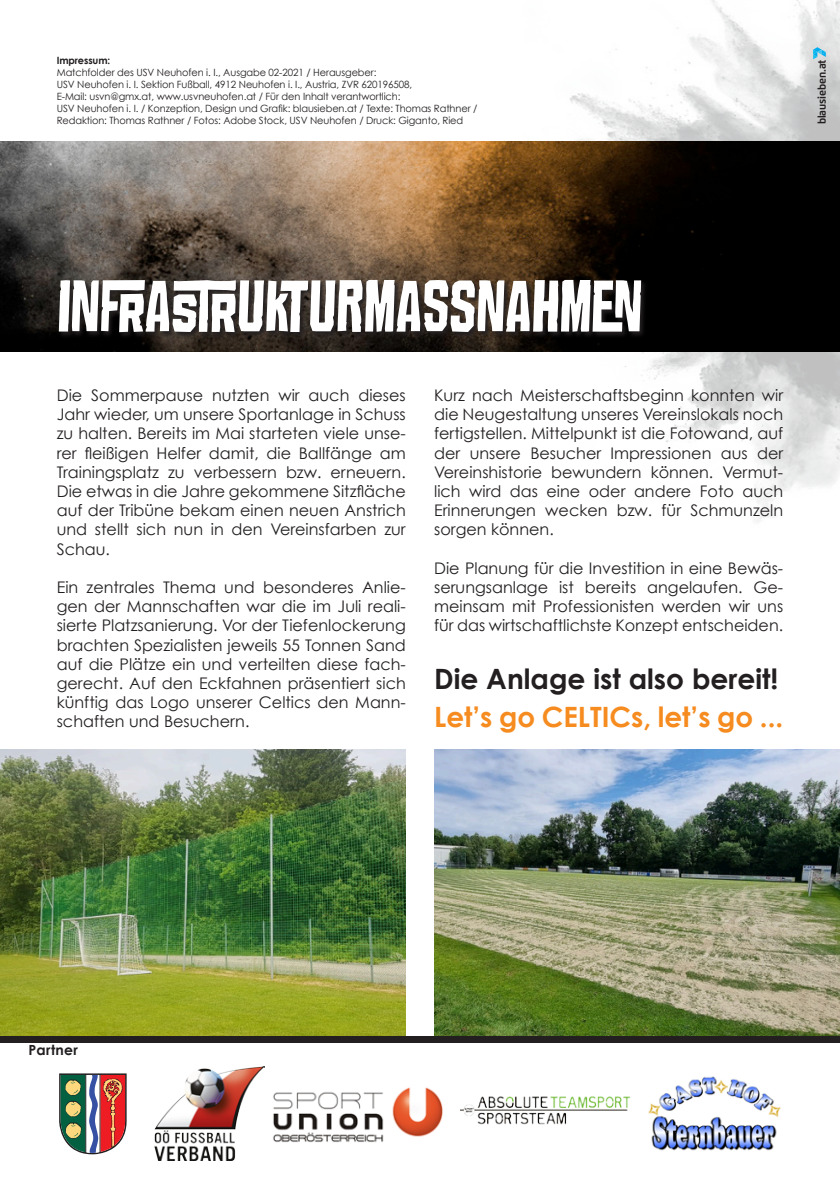
<style>
.page{position:relative;width:840px;height:1191px;background:#fff}
.page>*{position:absolute;margin:0;border:0;box-sizing:border-box;transform-origin:0 0}
.t1{font:80px "Croteau";color:#fff}
.t2{font:700 28px "Century Gothic";color:#f68b1f}
.t3{font:700 28px "Century Gothic";color:#231f20}
.t4{font:16px/19.2px "Century Gothic";color:#231f20;text-align:justify}
.t5{font:700 14px "Century Gothic";letter-spacing:.025em;color:#231f20}
.t6{font:700 11px "Flexo";letter-spacing:-.01em;color:#231f20;scale:.96 1}
.t7{font:10px/12px "Century Gothic";letter-spacing:-.01em;color:#231f20}
.t8{font:700 10px "Century Gothic";letter-spacing:-.01em;color:#231f20}
</style>
<div class="page">
<div style="left:0;top:1035px;width:839px;height:7px;background:#231f20"></div>
<img style="left:273px;top:1087px;width:170px;height:55px">
<img style="left:648px;top:1076px;width:133px;height:75px">
<img style="left:154px;top:1067px;width:110px;height:93px">
<div style="left:57px;top:1071px;width:72px;height:84px;background:linear-gradient(to bottom,#fff,#fff)"></div>
<svg style="left:59px;top:1073px;width:67px;height:81px"></svg>
<img style="left:460px;top:1096px;width:171px;height:29px">
<img style="left:522px;top:0;width:317px;height:522px">
<img style="left:0;top:142px;width:839px;height:209px">
<svg style="left:812px;top:47px;width:13px;height:12px"></svg>
<svg style="left:58px;top:279px;width:589px;height:60px;background:#28221f"></svg>
<img style="left:0;top:749px;width:405px;height:286px">
<img style="left:434px;top:749px;width:405px;height:286px">
<p class="t8" style="left:57px;top:54px;width:55px">Impressum:</p>
<p class="t7" style="left:57px;top:66px;width:422px">Matchfolder des USV Neuhofen i. I., Ausgabe 02-2021 / Herausgeber:<br>USV Neuhofen i. I. Sektion Fußball, 4912 Neuhofen i. I., Austria, ZVR 620196508,<br>E-Mail: usvn@gmx.at, www.usvneuhofen.at / Für den Inhalt verantwortlich:<br>USV Neuhofen i. I. / Konzeption, Design und Grafik: blausieben.at / Texte: Thomas Rathner / Redaktion: Thomas Rathner / Fotos: Adobe Stock, USV Neuhofen / Druck: Giganto, Ried</p>
<p class="t6" style="left:814px;top:124px;width:69px;rotate:-90deg">blausieben.at</p>
<h1 class="t1" style="left:57px;top:272px;width:559px">INFRASTRUKTURMAßNAHMEN</h1>
<p class="t4" style="left:57px;top:385px;width:350px">Die Sommerpause nutzten wir auch dieses Jahr wieder, um unsere Sportanlage in Schuss zu halten. Bereits im Mai starteten viele unse&shy;rer fleißigen Helfer damit, die Ballfänge am Trainingsplatz zu verbessern bzw. erneuern.<br>Die etwas in die Jahre gekommene Sitzfläche auf der Tribüne bekam einen neuen Anstrich und stellt sich nun in den Vereinsfarben zur Schau.</p>
<p class="t4" style="left:57px;top:577px;width:350px">Ein zentrales Thema und besonderes Anlie&shy;gen der Mannschaften war die im Juli reali&shy;sierte Platzsanierung. Vor der Tiefenlockerung brachten Spezialisten jeweils 55 Tonnen Sand auf die Plätze ein und verteilten diese fach&shy;gerecht. Auf den Eckfahnen präsentiert sich künftig das Logo unserer Celtics den Mann&shy;schaften und Besuchern.</p>
<p class="t4" style="left:434px;top:385px;width:350px">Kurz nach Meisterschaftsbeginn konnten wir die Neugestaltung unseres Vereinslokals noch fertigstellen. Mittelpunkt ist die Fotowand, auf der unsere Besucher Impressionen aus der Vereinshistorie bewundern können. Vermut&shy;lich wird das eine oder andere Foto auch Erinnerungen wecken bzw. für Schmunzeln sorgen können.</p>
<p class="t4" style="left:434px;top:558px;width:350px">Die Planung für die Investition in eine Bewäs&shy;serungsanlage ist bereits angelaufen. Ge&shy;meinsam mit Professionisten werden wir uns für das wirtschaftlichste Konzept entscheiden.</p>
<h2 class="t3" style="left:434px;top:661px;width:345px">Die Anlage ist also bereit!</h2>
<h2 class="t2" style="left:434px;top:699px;width:350px">Let’s go CELTICs, let’s go ...</h2>
<p class="t5" style="left:28px;top:1041px;width:51px">Partner</p>
</div>
